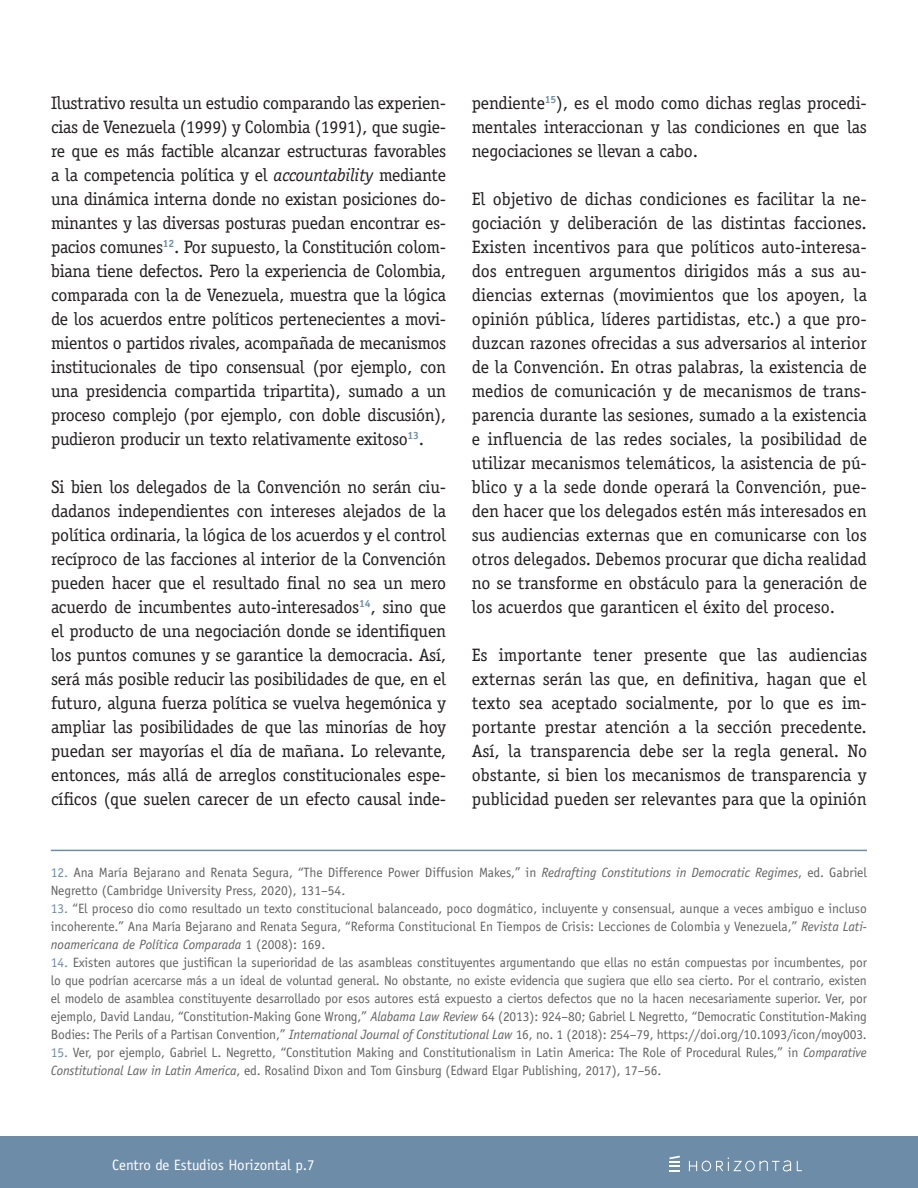
<style>
.page{position:relative;width:918px;height:1188px;background:#fff}
.page>*{position:absolute;margin:0;border:0;box-sizing:border-box;transform-origin:0 0}
.t1{font:18px/24px "Officina Serif Std";letter-spacing:-.01em;color:#231f20;text-align:justify}
.t2{font:15px "Officina Sans Std";color:#fff}
.t3{font:13.5px/18px "Officina Sans Std";letter-spacing:-.01em;color:#636363}
.s1{font-style:italic}
.s2{color:#6d8ca8}
</style>
<div class="page">
<div style="left:0;top:1136px;width:918px;height:52px;background:#6d8ca8"></div>
<svg style="left:669px;top:1156px;width:11px;height:16px"></svg>
<svg style="left:688px;top:1157px;width:114px;height:15px"></svg>
<hr style="left:51px;top:850px;width:816px;height:1px;background:#6d8ca8">
<p class="t1" style="left:51px;top:91px;width:397px">Ilustrativo resulta un estudio comparando las experien&shy;cias de Venezuela (1999) y Colombia (1991), que sugie&shy;re que es más factible alcanzar estructuras favorables a la competencia política y el <span class="s1">accountability</span> mediante una dinámica interna donde no existan posiciones do&shy;minantes y las diversas posturas puedan encontrar es&shy;pacios comunes<sup>12</sup>. Por supuesto, la Constitución colom&shy;biana tiene defectos. Pero la experiencia de Colombia, comparada con la de Venezuela, muestra que la lógica de los acuerdos entre políticos pertenecientes a movi&shy;mientos o partidos rivales, acompañada de mecanismos institucionales de tipo consensual (por ejemplo, con una presidencia compartida tripartita), sumado a un proceso complejo (por ejemplo, con doble discusión), pudieron producir un texto relativamente exitoso<sup>13</sup>.</p>
<p class="t1" style="left:51px;top:475px;width:397px">Si bien los delegados de la Convención no serán ciu&shy;dadanos independientes con intereses alejados de la política ordinaria, la lógica de los acuerdos y el control recíproco de las facciones al interior de la Convención pueden hacer que el resultado final no sea un mero acuerdo de incumbentes auto-interesados<sup>14</sup>, sino que el producto de una negociación donde se identifiquen los puntos comunes y se garantice la democracia. Así, será más posible reducir las posibilidades de que, en el futuro, alguna fuerza política se vuelva hegemónica y ampliar las posibilidades de que las minorías de hoy puedan ser mayorías el día de mañana. Lo relevante, entonces, más allá de arreglos constitucionales espe&shy;cíficos (que suelen carecer de un efecto causal inde-</p>
<p class="t1" style="left:472px;top:91px;width:397px">pendiente<sup>15</sup>), es el modo como dichas reglas procedi&shy;mentales interaccionan y las condiciones en que las negociaciones se llevan a cabo.</p>
<p class="t1" style="left:472px;top:187px;width:397px">El objetivo de dichas condiciones es facilitar la ne&shy;gociación y deliberación de las distintas facciones.<br>Existen incentivos para que políticos auto-interesa&shy;dos entreguen argumentos dirigidos más a sus au&shy;diencias externas (movimientos que los apoyen, la opinión pública, líderes partidistas, etc.) a que pro&shy;duzcan razones ofrecidas a sus adversarios al interior de la Convención. En otras palabras, la existencia de medios de comunicación y de mecanismos de trans&shy;parencia durante las sesiones, sumado a la existencia e influencia de las redes sociales, la posibilidad de utilizar mecanismos telemáticos, la asistencia de pú&shy;blico y a la sede donde operará la Convención, pue&shy;den hacer que los delegados estén más interesados en sus audiencias externas que en comunicarse con los otros delegados. Debemos procurar que dicha realidad no se transforme en obstáculo para la generación de los acuerdos que garanticen el éxito del proceso.</p>
<p class="t1" style="left:472px;top:643px;width:397px">Es importante tener presente que las audiencias externas serán las que, en definitiva, hagan que el texto sea aceptado socialmente, por lo que es im&shy;portante prestar atención a la sección precedente.<br>Así, la transparencia debe ser la regla general. No obstante, si bien los mecanismos de transparencia y publicidad pueden ser relevantes para que la opinión</p>
<p class="t3" style="left:51px;top:863px;width:818px"><span class="s2">12.</span> Ana María Bejarano and Renata Segura, “The Difference Power Diffusion Makes,” in <span class="s1">Redrafting Constitutions in Democratic Regimes</span>, ed. Gabriel<br>Negretto (Cambridge University Press, 2020), 131–54.</p>
<p class="t3" style="left:51px;top:899px;width:818px;text-align:justify"><span class="s2">13.</span> “El proceso dio como resultado un texto constitucional balanceado, poco dogmático, incluyente y consensual, aunque a veces ambiguo e incluso incoherente.” Ana María Bejarano and Renata Segura, “Reforma Constitucional En Tiempos de Crisis: Lecciones de Colombia y Venezuela,” <span class="s1">Revista Lati&shy;noamericana de Política Comparada</span> 1 (2008): 169.</p>
<p class="t3" style="left:51px;top:953px;width:818px;text-align:justify"><span class="s2">14.</span> Existen autores que justifican la superioridad de las asambleas constituyentes argumentando que ellas no están compuestas por incumbentes, por lo que podrían acercarse más a un ideal de voluntad general. No obstante, no existe evidencia que sugiera que ello sea cierto. Por el contrario, existen el modelo de asamblea constituyente desarrollado por esos autores está expuesto a ciertos defectos que no la hacen necesariamente superior. Ver, por ejemplo, David Landau, “Constitution-Making Gone Wrong,” <span class="s1">Alabama Law Review</span> 64 (2013): 924–80; Gabriel L Negretto, “Democratic Constitution-Making Bodies: The Perils of a Partisan Convention,” <span class="s1">International Journal of Constitutional Law</span> 16, no. 1 (2018): 254–79, https://doi.org/10.1093/icon/moy003.</p>
<p class="t3" style="left:51px;top:1043px;width:818px"><span class="s2">15.</span> Ver, por ejemplo, Gabriel L. Negretto, “Constitution Making and Constitutionalism in Latin America: The Role of Procedural Rules,” in <span class="s1">Comparative<br>Constitutional Law in Latin America</span>, ed. Rosalind Dixon and Tom Ginsburg (Edward Elgar Publishing, 2017), 17–56.</p>
<p class="t2" style="left:112px;top:1156px;width:204px">Centro de Estudios Horizontal p.7</p>
</div>
